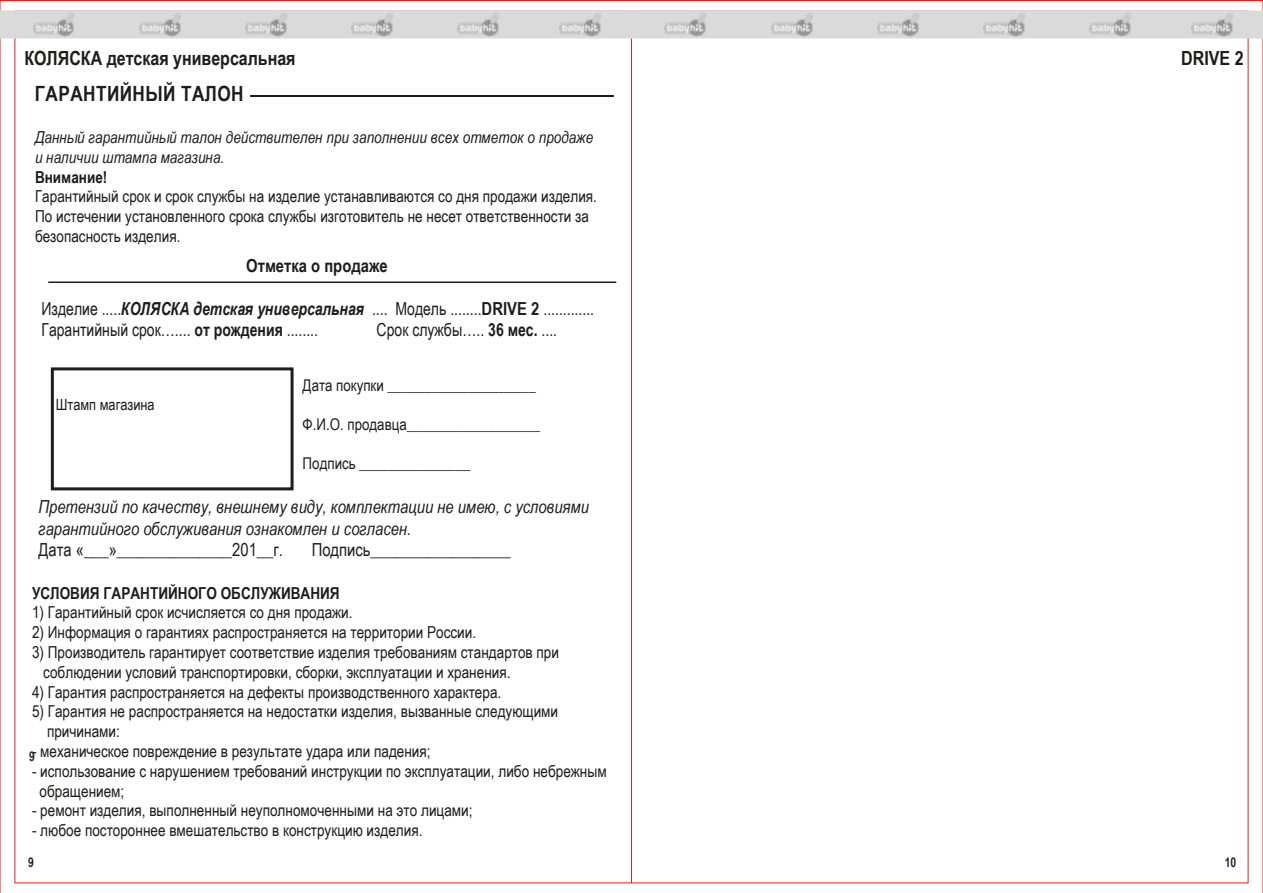
<style>
.page{position:relative;width:1263px;height:893px;background:#fff}
.page>*{position:absolute;margin:0;border:0;box-sizing:border-box;transform-origin:0 0}
.t1{font:700 21px "Arial Narrow";letter-spacing:.02em;color:#1d1d1b}
.t2{font:700 19.5px "Arial Narrow";color:#1d1d1b}
.t3{font:18px/21.6px "Arial Narrow";color:#1d1d1b;scale:.95 1}
.t4{font:italic 18px/21.6px "Arial Narrow";color:#1d1d1b}
.t5{font:18px "Arial Narrow";color:#1d1d1b}
.t6{font:700 18px "Arial Narrow";color:#1d1d1b}
.t7{font:16.5px/19.8px "Arial Narrow";color:#1d1d1b}
.t8{font:italic 16.5px/19.8px "Arial Narrow";color:#1d1d1b}
.t9{font:700 16.5px "Arial Narrow";color:#1d1d1b}
.t10{font:16.2px "Arial Narrow";color:#1d1d1b}
.t11{font:15.6px "Arial Narrow";color:#1d1d1b}
.t12{font:700 13.5px "Arial Narrow";color:#2b211a;scale:.94 1}
.s1{font-weight:700;font-style:italic}
.s2{font-weight:700}
</style>
<div class="page">
<hr style="left:631px;top:11px;width:1px;height:872px;background:#e41f1c">
<hr style="left:48px;top:282px;width:568px;height:1px;background:#1d1d1b">
<div style="left:51px;top:367px;width:243px;height:123px;background:#fff;border:3px solid #1d1d1b"></div>
<svg style="left:0;top:10px;width:1263px;height:29px;background:#d8d7d7"></svg>
<img style="left:140px;top:13px;width:42px;height:23px">
<img style="left:560px;top:13px;width:42px;height:23px">
<img style="left:458px;top:13px;width:42px;height:23px">
<img style="left:246px;top:13px;width:42px;height:23px">
<img style="left:33px;top:13px;width:42px;height:23px">
<img style="left:352px;top:13px;width:41px;height:23px">
<hr style="left:250px;top:95px;width:363px;height:2px;background:#1d1d1b">
<p class="t2" style="left:24px;top:44px;width:273px">КОЛЯСКА детская универсальная</p>
<p class="t1" style="left:35px;top:78px;width:210px">ГАРАНТИЙНЫЙ ТАЛОН</p>
<p class="t8" style="left:35px;top:127px;width:560px">Данный гарантийный талон действителен при заполнении всех отметок о продаже и наличии штампа магазина.</p>
<p class="t9" style="left:35px;top:164px;width:74px">Внимание!</p>
<p class="t7" style="left:35px;top:186px;width:563px">Гарантийный срок и срок службы на изделие устанавливаются со дня продажи изделия.<br>По истечении установленного срока службы изготовитель не несет ответственности за безопасность изделия.</p>
<p class="t6" style="left:246px;top:252px;width:143px">Отметка о продаже</p>
<p class="t3" style="left:42px;top:297px;width:583px">Изделие .....<span class="s1">КОЛЯСКА детская универсальная</span> .... Модель ........<span class="s2">DRIVE 2</span> .............<br>Гарантийный срок….... <span class="s2">от рождения</span> ........</p>
<p class="t3" style="left:377px;top:318px;width:192px">Срок службы….. <span class="s2">36 мес.</span> ....</p>
<p class="t11" style="left:56px;top:393px;width:100px">Штамп магазина</p>
<p class="t10" style="left:303px;top:374px;width:235px">Дата покупки ____________________</p>
<p class="t10" style="left:303px;top:413px;width:239px">Ф.И.О. продавца__________________</p>
<p class="t10" style="left:303px;top:451px;width:169px">Подпись _______________</p>
<p class="t4" style="left:38px;top:496px;width:552px">Претензий по качеству, внешнему виду, комплектации не имею, с условиями гарантийного обслуживания ознакомлен и согласен.</p>
<p class="t5" style="left:38px;top:537px;width:246px">Дата «___»______________201__г.</p>
<p class="t5" style="left:312px;top:537px;width:200px">Подпись_________________</p>
<p class="t9" style="left:32px;top:580px;width:309px">УСЛОВИЯ ГАРАНТИЙНОГО ОБСЛУЖИВАНИЯ</p>
<p class="t7" style="left:32px;top:602px;width:322px">1) Гарантийный срок исчисляется со дня продажи.</p>
<p class="t7" style="left:32px;top:622px;width:446px">2) Информация о гарантиях распространяется на территории России.</p>
<p class="t7" style="left:43px;top:642px;width:517px;text-indent:-11px">3) Производитель гарантирует соответствие изделия требованиям стандартов при соблюдении условий транспортировки, сборки, эксплуатации и хранения.</p>
<p class="t7" style="left:32px;top:681px;width:471px">4) Гарантия распространяется на дефекты производственного характера.</p>
<p class="t7" style="left:47px;top:701px;width:513px;text-indent:-15px">5) Гарантия не распространяется на недостатки изделия, вызванные следующими причинами:</p>
<p class="t7" style="left:32px;top:741px;width:400px">- механическое повреждение в результате удара или падения;</p>
<p class="t7" style="left:40px;top:760px;width:569px;text-indent:-8px">- использование с нарушением требований инструкции по эксплуатации, либо небрежным обращением;</p>
<p class="t7" style="left:32px;top:800px;width:442px">- ремонт изделия, выполненный неуполномоченными на это лицами;</p>
<p class="t7" style="left:32px;top:820px;width:392px">- любое постороннее вмешательство в конструкцию изделия.</p>
<p class="t12" style="left:29px;top:746px;width:8px">9</p>
<p class="t2" style="left:1181px;top:44px;width:64px">DRIVE 2</p>
<p class="t12" style="left:28px;top:852px;width:8px">9</p>
<p class="t12" style="left:1225px;top:852px;width:14px">10</p>
</div>
